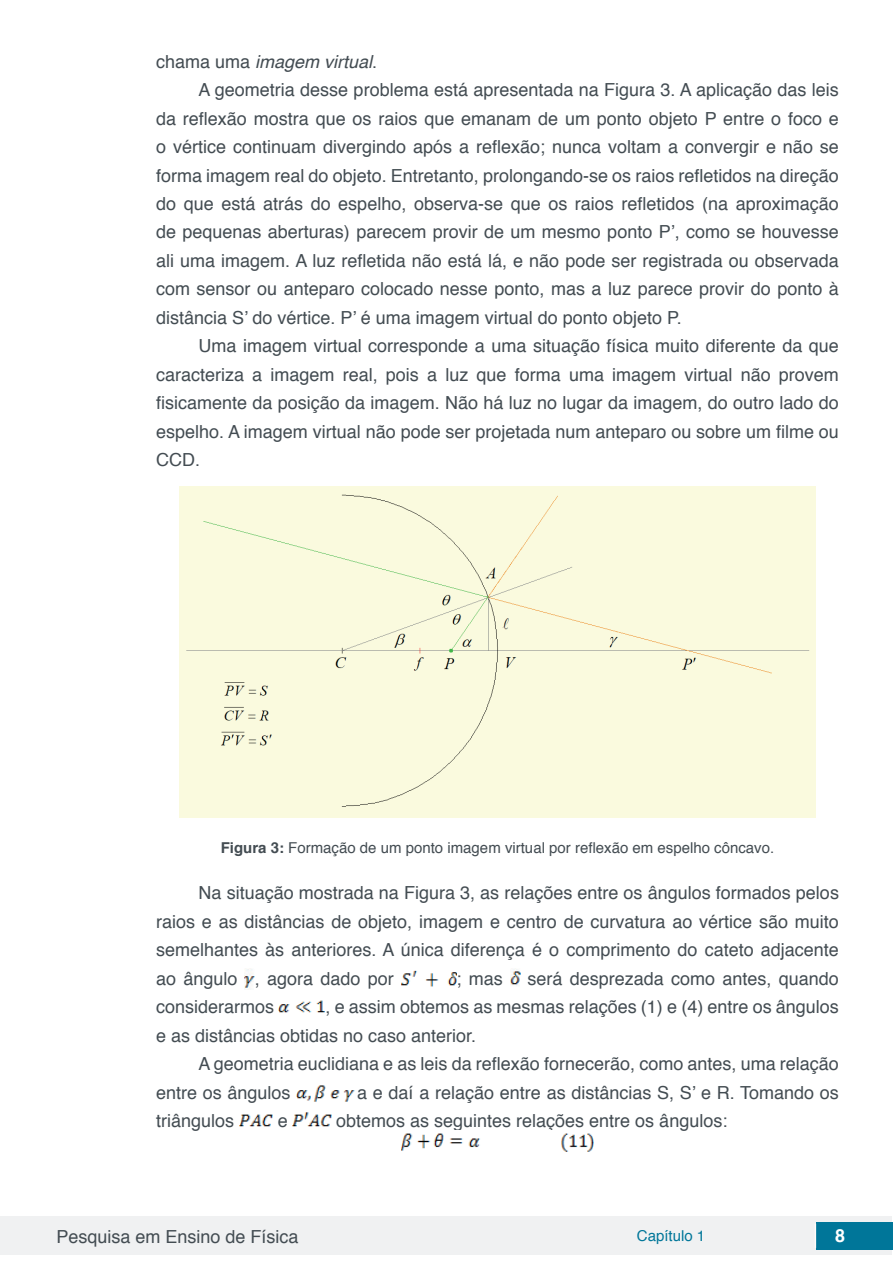
<style>
.page{position:relative;width:893px;height:1263px;background:#fff}
.page>*{position:absolute;margin:0;border:0;box-sizing:border-box;transform-origin:0 0}
.t1{font:18px/28.5px "Helvetica";color:#434c52}
.t2{font:italic 18px "Helvetica";color:#434c52}
.t3{font:700 18px "Helvetica";color:#fff}
.t4{font:15px "Helvetica";color:#434c52}
.t5{font:15px "Helvetica";color:#007699}
.s1{font-style:normal}
.s2{font-weight:700}
</style>
<div class="page">
<div style="left:1px;top:1216px;width:891px;height:38px;background:#f0f1f2"></div>
<div style="left:816px;top:1222px;width:77px;height:27px;background:#007699"></div>
<svg style="left:815px;top:1224px;width:1px;height:24px"></svg>
<div style="left:179px;top:487px;width:637px;height:331px;background:#fafade"></div>
<img style="left:245px;top:969px;width:10px;height:20px">
<img style="left:401px;top:970px;width:55px;height:17px">
<img style="left:510px;top:968px;width:10px;height:17px">
<img style="left:278px;top:1000px;width:47px;height:13px">
<img style="left:296px;top:1085px;width:59px;height:17px">
<img style="left:239px;top:1114px;width:34px;height:13px">
<img style="left:293px;top:1112px;width:38px;height:15px">
<img style="left:401px;top:1133px;width:193px;height:19px">
<p class="t2" style="left:156px;top:47px;width:223px"><span class="s1">chama uma</span> imagem virtual<span class="s1">.</span></p>
<p class="t1" style="left:199px;top:76px;width:642px">A geometria desse problema está apresentada na Figura 3. A aplicação das leis</p>
<p class="t1" style="left:156px;top:104px;width:684px">da reflexão mostra que os raios que emanam de um ponto objeto P entre o foco e</p>
<p class="t1" style="left:156px;top:133px;width:684px">o vértice continuam divergindo após a reflexão; nunca voltam a convergir e não se</p>
<p class="t1" style="left:156px;top:161px;width:684px">forma imagem real do objeto. Entretanto, prolongando-se os raios refletidos na direção</p>
<p class="t1" style="left:156px;top:190px;width:684px">do que está atrás do espelho, observa-se que os raios refletidos (na aproximação</p>
<p class="t1" style="left:156px;top:218px;width:684px">de pequenas aberturas) parecem provir de um mesmo ponto P’, como se houvesse</p>
<p class="t1" style="left:156px;top:247px;width:684px">ali uma imagem. A luz refletida não está lá, e não pode ser registrada ou observada</p>
<p class="t1" style="left:156px;top:275px;width:684px">com sensor ou anteparo colocado nesse ponto, mas a luz parece provir do ponto à</p>
<p class="t1" style="left:156px;top:304px;width:527px">distância S’ do vértice. P’ é uma imagem virtual do ponto objeto P.</p>
<p class="t1" style="left:199px;top:332px;width:642px">Uma imagem virtual corresponde a uma situação física muito diferente da que</p>
<p class="t1" style="left:156px;top:361px;width:684px">caracteriza a imagem real, pois a luz que forma uma imagem virtual não provem</p>
<p class="t1" style="left:156px;top:389px;width:684px">fisicamente da posição da imagem. Não há luz no lugar da imagem, do outro lado do</p>
<p class="t1" style="left:156px;top:418px;width:684px">espelho. A imagem virtual não pode ser projetada num anteparo ou sobre um filme ou</p>
<p class="t1" style="left:156px;top:446px;width:45px">CCD.</p>
<p class="t4" style="left:221px;top:836px;width:555px"><span class="s2">Figura 3:</span> Formação de um ponto imagem virtual por reflexão em espelho côncavo.</p>
<p class="t1" style="left:156px;top:879px;width:684px;text-align:justify;text-indent:43px">Na situação mostrada na Figura 3, as relações entre os ângulos formados pelos raios e as distâncias de objeto, imagem e centro de curvatura ao vértice são muito semelhantes às anteriores. A única diferença é o comprimento do cateto adjacente ao ângulo , agora dado por</p>
<p class="t1" style="left:456px;top:965px;width:48px">; mas</p>
<p class="t1" style="left:527px;top:965px;width:313px">será desprezada como antes, quando</p>
<p class="t1" style="left:156px;top:993px;width:684px;text-indent:169px">, e assim obtemos as mesmas relações (1) e (4) entre os ângulos e as distâncias obtidas no caso anterior.</p>
<p class="t1" style="left:156px;top:1050px;width:684px;text-indent:43px">A geometria euclidiana e as leis da reflexão fornecerão, como antes, uma relação entre os ângulos</p>
<p class="t1" style="left:156px;top:993px;width:120px">considerarmos</p>
<p class="t1" style="left:357px;top:1079px;width:483px">a e daí a relação entre as distâncias S, S’ e R. Tomando os</p>
<p class="t1" style="left:156px;top:1107px;width:80px">triângulos</p>
<p class="t1" style="left:278px;top:1107px;width:12px">e</p>
<p class="t1" style="left:336px;top:1107px;width:393px">obtemos as seguintes relações entre os ângulos:</p>
<p class="t1" style="left:56px;top:1223px;width:244px">Pesquisa em Ensino de Física</p>
<p class="t5" style="left:637px;top:1224px;width:70px">Capítulo 1</p>
<p class="t3" style="left:835px;top:1221px;width:12px">8</p>
</div>
